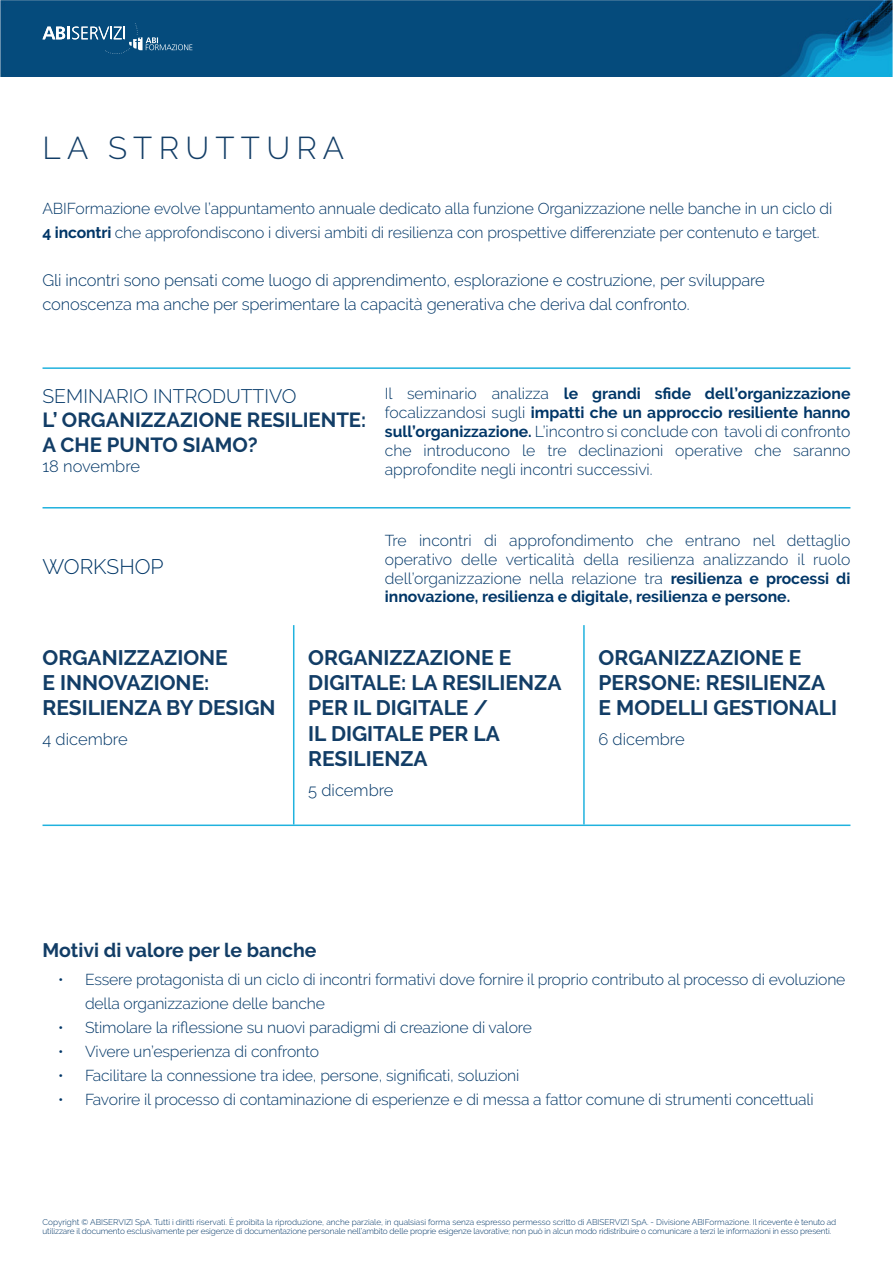
<style>
.page{position:relative;width:893px;height:1263px;background:#fff}
.page>*{position:absolute;margin:0;border:0;box-sizing:border-box;transform-origin:0 0}
.t1{font:300 31.5px "Raleway";letter-spacing:.2em;color:#123d66}
.t2{font:700 21px/25.2px "Raleway";color:#123d66}
.t3{font:300 21px "Raleway";color:#003667}
.t4{font:700 20.4px/25.2px "Raleway";color:#123d66}
.t5{font:700 19.5px "Raleway";color:#123d66}
.t6{font:300 19.5px "Raleway";color:#003667}
.t7{font:300 16.5px/24px "Raleway";letter-spacing:-.01em;color:#003667}
.t8{font:300 15.75px/18.9px "Raleway";letter-spacing:-.01em;color:#003667}
.t9{font:300 8.25px/9px "Raleway";letter-spacing:-.01em;color:#003667}
.s1{font-weight:700}
</style>
<div class="page">
<img style="left:0;top:0;width:893px;height:77px">
<svg style="left:43px;top:23px;width:149px;height:31px;background:#2a658f"></svg>
<hr style="left:43px;top:507px;width:807px;height:1px;background:#20b2de">
<hr style="left:43px;top:367px;width:807px;height:2px;background:#20b2de">
<hr style="left:43px;top:824px;width:807px;height:2px;background:#20b2de">
<hr style="left:293px;top:625px;width:1px;height:199px;background:#20b2de">
<hr style="left:583px;top:625px;width:2px;height:199px;background:#20b2de">
<p class="t1" style="left:43px;top:130px;width:303px">LA STRUTTURA</p>
<p class="t8" style="left:43px;top:196px;width:791px;line-height:24px">ABIFormazione evolve l’appuntamento annuale dedicato alla funzione Organizzazione nelle banche in un ciclo di<br><span class="s1">4 incontri</span> che approfondiscono i diversi ambiti di resilienza con prospettive differenziate per contenuto e target.</p>
<p class="t7" style="left:43px;top:268px;width:724px">Gli incontri sono pensati come luogo di apprendimento, esplorazione e costruzione, per sviluppare conoscenza ma anche per sperimentare la capacità generativa che deriva dal confronto.</p>
<p class="t6" style="left:43px;top:384px;width:255px">SEMINARIO INTRODUTTIVO</p>
<p class="t4" style="left:43px;top:407px;width:325px">L’ ORGANIZZAZIONE RESILIENTE:<br>A CHE PUNTO SIAMO?</p>
<p class="t7" style="left:43px;top:454px;width:99px">18 novembre</p>
<p class="t8" style="left:385px;top:384px;width:467px;text-align:justify">Il seminario analizza <span class="s1">le grandi sfide dell’organizzazione </span>focalizzandosi sugli <span class="s1">impatti che un approccio resiliente hanno sull’organizzazione.</span> L’incontro si conclude con tavoli di confronto che introducono le tre declinazioni operative che saranno approfondite negli incontri successivi.</p>
<p class="t3" style="left:43px;top:555px;width:123px">WORKSHOP</p>
<p class="t8" style="left:385px;top:531px;width:467px;text-align:justify">Tre incontri di approfondimento che entrano nel dettaglio operativo delle verticalità della resilienza analizzando il ruolo dell’organizzazione nella relazione tra <span class="s1">resilienza e processi di innovazione, resilienza e digitale, resilienza e persone.</span></p>
<p class="t2" style="left:43px;top:645px;width:235px">ORGANIZZAZIONE<br>E INNOVAZIONE:<br>RESILIENZA BY DESIGN</p>
<p class="t7" style="left:43px;top:727px;width:87px">4 dicembre</p>
<p class="t2" style="left:308px;top:645px;width:255px">ORGANIZZAZIONE E<br>DIGITALE: LA RESILIENZA<br>PER IL DIGITALE /<br>IL DIGITALE PER LA<br>RESILIENZA</p>
<p class="t7" style="left:308px;top:778px;width:87px">5 dicembre</p>
<p class="t2" style="left:598px;top:645px;width:240px">ORGANIZZAZIONE E<br>PERSONE: RESILIENZA<br>E MODELLI GESTIONALI</p>
<p class="t7" style="left:598px;top:727px;width:88px">6 dicembre</p>
<p class="t5" style="left:43px;top:939px;width:276px">Motivi di valore per le banche</p>
<p class="t8" style="left:85px;top:967px;width:762px;line-height:24px;text-indent:-27px">• Essere protagonista di un ciclo di incontri formativi dove fornire il proprio contributo al processo di evoluzione della organizzazione delle banche</p>
<p class="t8" style="left:58px;top:1018px;width:475px">• Stimolare la riflessione su nuovi paradigmi di creazione di valore</p>
<p class="t8" style="left:58px;top:1042px;width:262px">• Vivere un’esperienza di confronto</p>
<p class="t8" style="left:58px;top:1066px;width:463px">• Facilitare la connessione tra idee, persone, significati, soluzioni</p>
<p class="t8" style="left:58px;top:1090px;width:757px">• Favorire il processo di contaminazione di esperienze e di messa a fattor comune di strumenti concettuali</p>
<p class="t9" style="left:43px;top:1217px;width:795px">Copyright © ABISERVIZI SpA. Tutti i diritti riservati. È proibita la riproduzione, anche parziale, in qualsiasi forma senza espresso permesso scritto di ABISERVIZI SpA. - Divisione ABIFormazione. Il ricevente è tenuto ad utilizzare il documento esclusivamente per esigenze di documentazione personale nell’ambito delle proprie esigenze lavorative; non può in alcun modo ridistribuire o comunicare a terzi le informazioni in esso presenti.</p>
</div>
